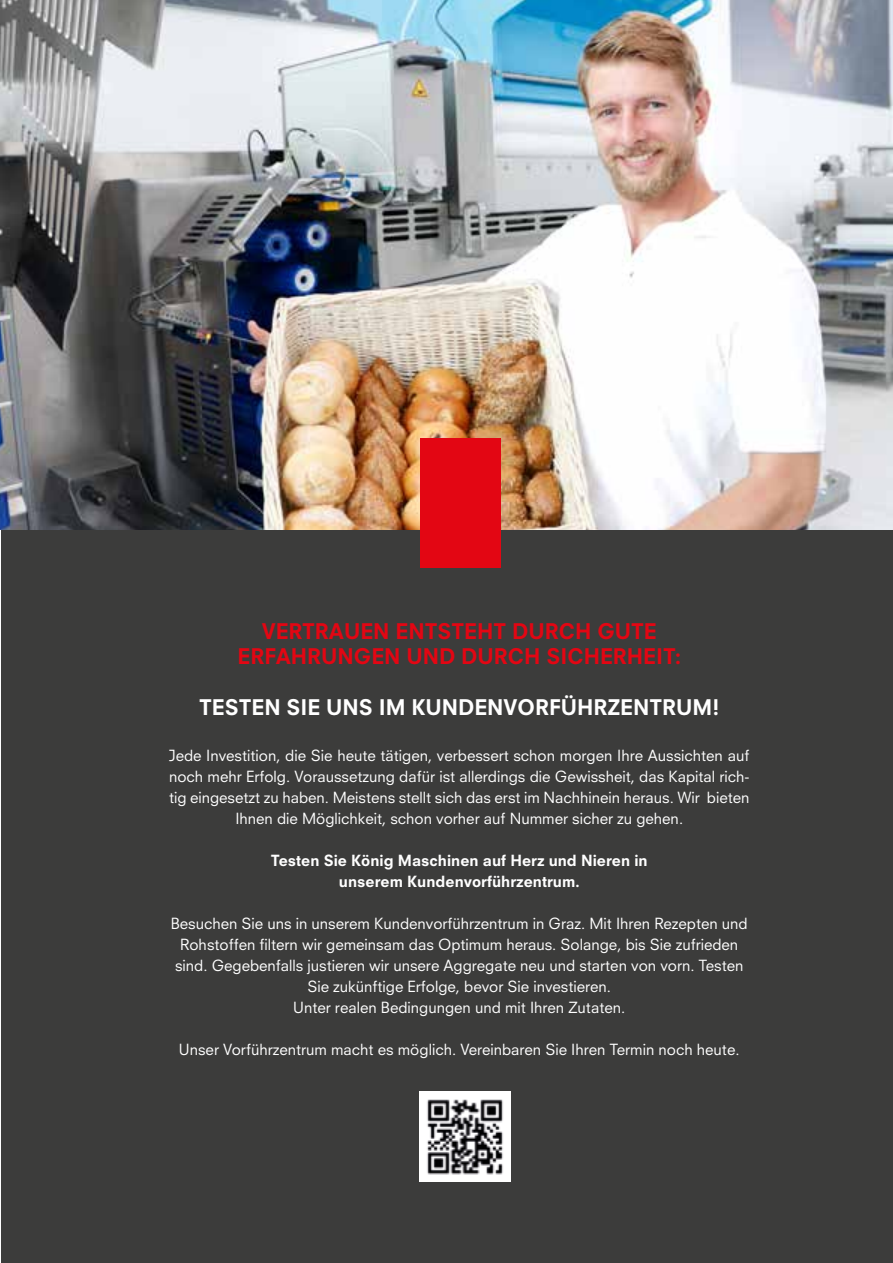
<style>
.page{position:relative;width:893px;height:1263px;background:#fff}
.page>*{position:absolute;margin:0;border:0;box-sizing:border-box;transform-origin:0 0}
.t1{font:800 21px/25.2px "Neuzeit S";color:#e30613;text-align:center}
.t2{font:800 21px "Neuzeit S";color:#fff}
.t3{font:15px/21px "Neuzeit S";color:#fff;text-align:center}
.t4{font:800 15px/21px "Neuzeit S";color:#fff;text-align:center}
</style>
<div class="page">
<div style="left:1px;top:0;width:892px;height:1263px;background:#3c3c3b"></div>
<img style="left:0;top:0;width:893px;height:529px">
<div style="left:420px;top:438px;width:81px;height:130px;background:#e30613"></div>
<img style="left:420px;top:1091px;width:90px;height:91px">
<h1 class="t1" style="left:238px;top:619px;width:445px">VERTRAUEN ENTSTEHT DURCH GUTE<br>ERFAHRUNGEN UND DURCH SICHERHEIT:</h1>
<h1 class="t2" style="left:199px;top:694px;width:522px">TESTEN SIE UNS IM KUNDENVORFÜHRZENTRUM!</h1>
<p class="t3" style="left:169px;top:745px;width:582px">Jede Investition, die Sie heute tätigen, verbessert schon morgen Ihre Aussichten auf noch mehr Erfolg. Voraussetzung dafür ist allerdings die Gewissheit, das Kapital rich&shy;tig eingesetzt zu haben. Meistens stellt sich das erst im Nachhinein heraus. Wir bieten Ihnen die Möglichkeit, schon vorher auf Nummer sicher zu gehen.</p>
<p class="t4" style="left:271px;top:850px;width:378px">Testen Sie König Maschinen auf Herz und Nieren in unserem Kundenvorführzentrum.</p>
<p class="t3" style="left:171px;top:913px;width:579px">Besuchen Sie uns in unserem Kundenvorführzentrum in Graz. Mit Ihren Rezepten und Rohstoffen filtern wir gemeinsam das Optimum heraus. Solange, bis Sie zufrieden sind. Gegebenfalls justieren wir unsere Aggregate neu und starten von vorn. Testen Sie zukünftige Erfolge, bevor Sie investieren.<br>Unter realen Bedingungen und mit Ihren Zutaten.</p>
<p class="t3" style="left:179px;top:1039px;width:562px">Unser Vorführzentrum macht es möglich. Vereinbaren Sie Ihren Termin noch heute.</p>
</div>
